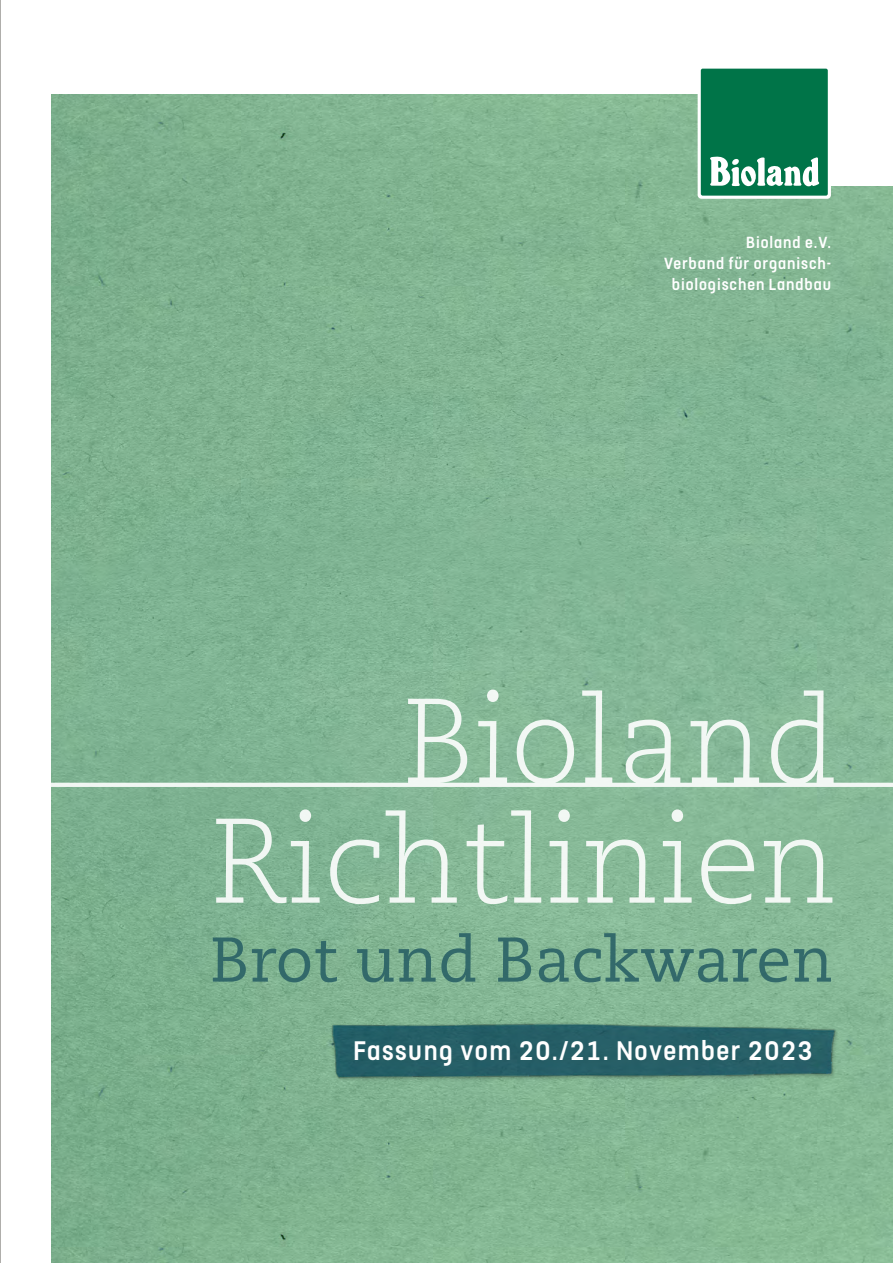
<style>
.page{position:relative;width:893px;height:1263px;background:#fff}
.page>*{position:absolute;margin:0;border:0;box-sizing:border-box;transform-origin:0 0}
.t1{font:63px "Caecilia LT Pro 55 Roman";color:#2a6166}
.t2{font:500 30px "FS Dillon";letter-spacing:.05em;color:#fff}
.t3{font:500 18px/21px "FS Dillon";letter-spacing:.05em;color:#fff;text-align:right}
</style>
<div class="page">
<hr style="left:0;top:0;width:1px;height:1263px;background:#959490">
<img style="left:51px;top:95px;width:842px;height:1168px">
<div style="left:715px;top:0;width:178px;height:186px;background:#fff"></div>
<svg style="left:698px;top:65px;width:133px;height:134px"></svg>
<div style="left:701px;top:69px;width:127px;height:127px;background:#007448;border-radius:2px"></div>
<svg style="left:710px;top:156px;width:109px;height:31px"></svg>
<svg style="left:216px;top:809px;width:616px;height:95px;fill:#87ba98"></svg>
<svg style="left:51px;top:689px;width:842px;height:98px;background:#92bfa3"></svg>
<img style="left:326px;top:1020px;width:516px;height:62px">
<p class="t3" style="left:664px;top:231px;width:169px">Bioland e.V.<br>Verband für organisch&shy;biologischen Landbau</p>
<h1 class="t1" style="left:210px;top:918px;width:625px">Brot und Backwaren</h1>
<h2 class="t2" style="left:353px;top:1029px;width:461px">Fassung vom 20./21. November 2023</h2>
</div>
